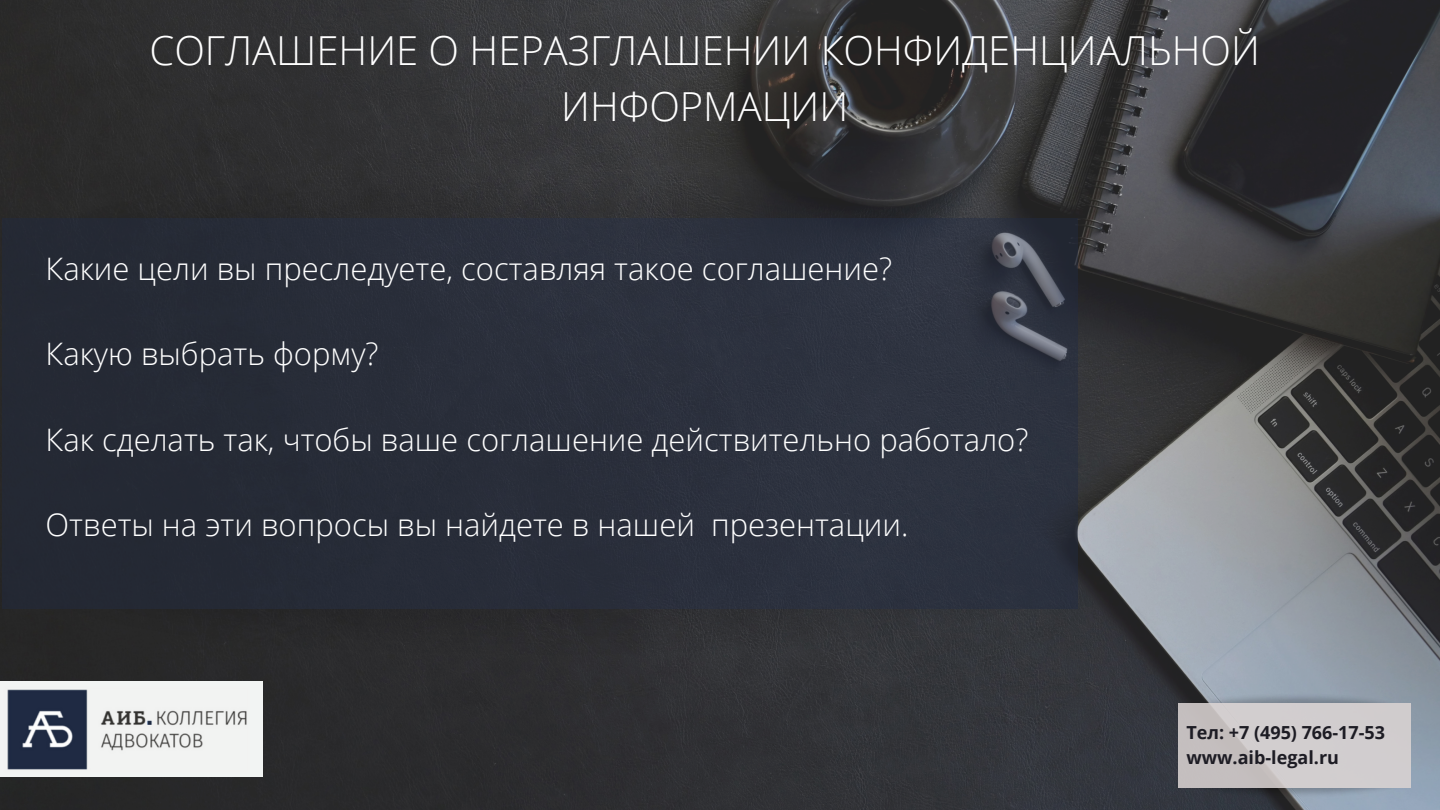
<style>
.page{position:relative;width:1440px;height:810px;background:#fff}
.page>*{position:absolute;margin:0;border:0;box-sizing:border-box;transform-origin:0 0}
.t1{font:300 40px/55.5px "Open Sans";color:#fff;text-align:center}
.t2{font:300 31px "Open Sans";color:#fff}
.t3{font:700 18px "Open Sans";color:#1d1c24}
</style>
<div class="page">
<img style="left:0;top:0;width:1440px;height:810px">
<img style="left:0;top:507px;width:1101px;height:204px">
<img style="left:0;top:116px;width:1101px;height:204px">
<div style="left:2px;top:218px;width:1076px;height:391px;background:#292e3a"></div>
<img style="left:0;top:681px;width:262px;height:96px">
<img style="left:1173px;top:766px;width:242px;height:44px">
<img style="left:1173px;top:681px;width:242px;height:44px">
<div style="left:1178px;top:703px;width:232px;height:85px;background:linear-gradient(to right,#c6c0c0,#d5d2d3)"></div>
<p class="t1" style="left:150px;top:22px;width:1112px">СОГЛАШЕНИЕ О НЕРАЗГЛАШЕНИИ КОНФИДЕНЦИАЛЬНОЙ<br>ИНФОРМАЦИИ</p>
<p class="t2" style="left:46px;top:247px;width:848px">Какие цели вы преследуете, составляя такое соглашение?</p>
<p class="t2" style="left:46px;top:332px;width:335px">Какую выбрать форму?</p>
<p class="t2" style="left:46px;top:418px;width:984px">Как сделать так, чтобы ваше соглашение действительно работало?</p>
<p class="t2" style="left:46px;top:503px;width:864px">Ответы на эти вопросы вы найдете в нашей презентации.</p>
<p class="t3" style="left:1186px;top:720px;width:200px">Тел: +7 (495) 766-17-53</p>
<p class="t3" style="left:1186px;top:745px;width:154px">www.aib-legal.ru</p>
</div>
